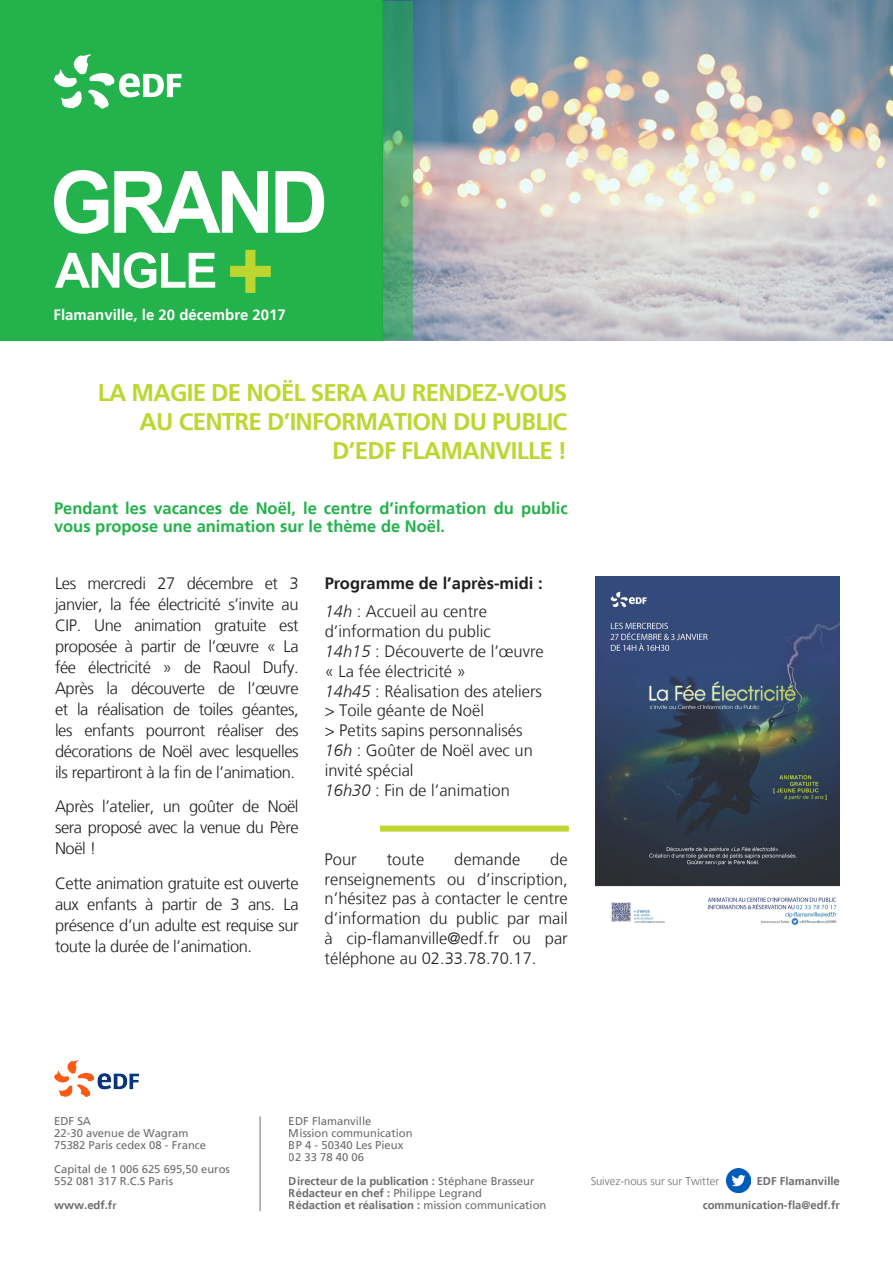
<style>
.page{position:relative;width:893px;height:1263px;background:#fff}
.page>*{position:absolute;margin:0;border:0;box-sizing:border-box;transform-origin:0 0}
.t1{font:700 24px "Frutiger";letter-spacing:-.03em;color:#bed630}
.t2{font:300 16.5px/21px "Frutiger";color:#231f20;text-align:justify}
.t3{font:700 16.5px/18.8px "Frutiger";color:#23b24b}
.t4{font:700 16.5px "Frutiger";color:#231f20}
.t5{font:700 15px "Frutiger";color:#fff}
.t6{font:700 11.25px/12px "Frutiger";color:#6c6d70}
.t7{font:11.25px/12px "Frutiger";color:#6c6d70}
.t8{font:300 11.25px "Frutiger";color:#6c6d70}
.s1{font-style:italic}
.s2{font-size:10.5px}
.s3{font-weight:400}
</style>
<div class="page">
<hr style="left:260px;top:1116px;width:1px;height:95px;background:#6c6d70">
<img style="left:54px;top:1061px;width:84px;height:35px">
<img style="left:727px;top:1169px;width:23px;height:23px">
<img style="left:383px;top:0;width:510px;height:340px">
<div style="left:0;top:0;width:383px;height:340px;background:#23b24b"></div>
<svg style="left:54px;top:54px;width:128px;height:55px"></svg>
<svg style="left:54px;top:170px;width:270px;height:64px"></svg>
<svg style="left:55px;top:252px;width:160px;height:36px"></svg>
<svg style="left:230px;top:250px;width:41px;height:43px"></svg>
<div style="left:380px;top:826px;width:189px;height:6px;background:#bed630"></div>
<img style="left:595px;top:576px;width:245px;height:349px">
<svg style="left:383px;top:1px;width:29px;height:338px;background:#4a9f73"></svg>
<p class="t5" style="left:54px;top:306px;width:234px">Flamanville, le 20 décembre 2017</p>
<p class="t1" style="left:98px;top:379px;width:471px">LA MAGIE DE NOËL SERA AU RENDEZ-VOUS</p>
<p class="t1" style="left:140px;top:408px;width:429px">AU CENTRE D’INFORMATION DU PUBLIC</p>
<p class="t1" style="left:332px;top:437px;width:237px">D’EDF FLAMANVILLE !</p>
<p class="t3" style="left:54px;top:499px;width:515px">Pendant les vacances de Noël, le centre d’information du public vous propose une animation sur le thème de Noël.</p>
<p class="t2" style="left:55px;top:573px;width:245px">Les mercredi 27 décembre et 3 janvier, la fée électricité s’invite au CIP. Une animation gratuite est proposée à partir de l’œuvre « La fée électricité » de Raoul Dufy.<br>Après la découverte de l’œuvre et la réalisation de toiles géantes, les enfants pourront réaliser des décorations de Noël avec lesquelles ils repartiront à la fin de l’animation.</p>
<p class="t2" style="left:55px;top:796px;width:245px">Après l’atelier, un goûter de Noël sera proposé avec la venue du Père Noël !</p>
<p class="t2" style="left:55px;top:873px;width:245px">Cette animation gratuite est ouverte aux enfants à partir de 3 ans. La présence d’un adulte est requise sur toute la durée de l’animation.</p>
<p class="t4" style="left:325px;top:573px;width:219px">Programme de l’après-midi :</p>
<p class="t2" style="left:325px;top:602px;width:167px;line-height:19.8px"><span class="s1">14h</span> : Accueil au centre d’information du public</p>
<p class="t2" style="left:325px;top:642px;width:221px;line-height:19.8px"><span class="s1">14h15</span> : Découverte de l’œuvre « La fée électricité »</p>
<p class="t2" style="left:325px;top:681px;width:219px"><span class="s1">14h45</span> : Réalisation des ateliers</p>
<p class="t2" style="left:325px;top:700px;width:161px">&gt; Toile géante de Noël</p>
<p class="t2" style="left:325px;top:720px;width:199px">&gt; Petits sapins personnalisés</p>
<p class="t2" style="left:325px;top:741px;width:210px;line-height:19.8px"><span class="s1">16h</span> : Goûter de Noël avec un invité spécial</p>
<p class="t2" style="left:325px;top:780px;width:187px"><span class="s1">16h30</span> : Fin de l’animation</p>
<p class="t2" style="left:325px;top:849px;width:245px;line-height:19.8px;text-indent:226px">de renseignements ou d’inscription, n’hésitez pas à contacter le centre d’information du public par mail à cip-flamanville@edf.fr ou par téléphone au 02.33.78.70.17.</p>
<p class="t2" style="left:325px;top:849px;width:34px">Pour</p>
<p class="t2" style="left:387px;top:849px;width:39px">toute</p>
<p class="t2" style="left:454px;top:849px;width:68px">demande</p>
<p class="t7" style="left:54px;top:1115px;width:153px">EDF SA<br>22-30 avenue de Wagram<br>75382 Paris cedex 08 - France</p>
<p class="t7" style="left:54px;top:1163px;width:177px">Capital de 1 006 625 695,50 euros<br>552 081 317 R.C.S Paris</p>
<p class="t6" style="left:54px;top:1199px;width:64px">www.edf.f<span class="s2">r</span></p>
<p class="t7" style="left:289px;top:1115px;width:125px">EDF Flamanville<br>Mission communication<br>BP 4 - 50340 Les Pieux<br>02 33 78 40 06</p>
<p class="t6" style="left:289px;top:1175px;width:259px">Directeur de la publication : <span class="s3">Stéphane Brasseur<br></span>Rédacteur en chef : <span class="s3">Philippe Legrand<br></span>Rédaction et réalisation : <span class="s3">mission communication</span></p>
<p class="t8" style="left:590px;top:1175px;width:130px">Suivez-nous sur sur Twitter</p>
<p class="t6" style="left:703px;top:1169px;width:139px;line-height:24px;text-align:right">EDF Flamanville communication-fla@edf.fr</p>
</div>
